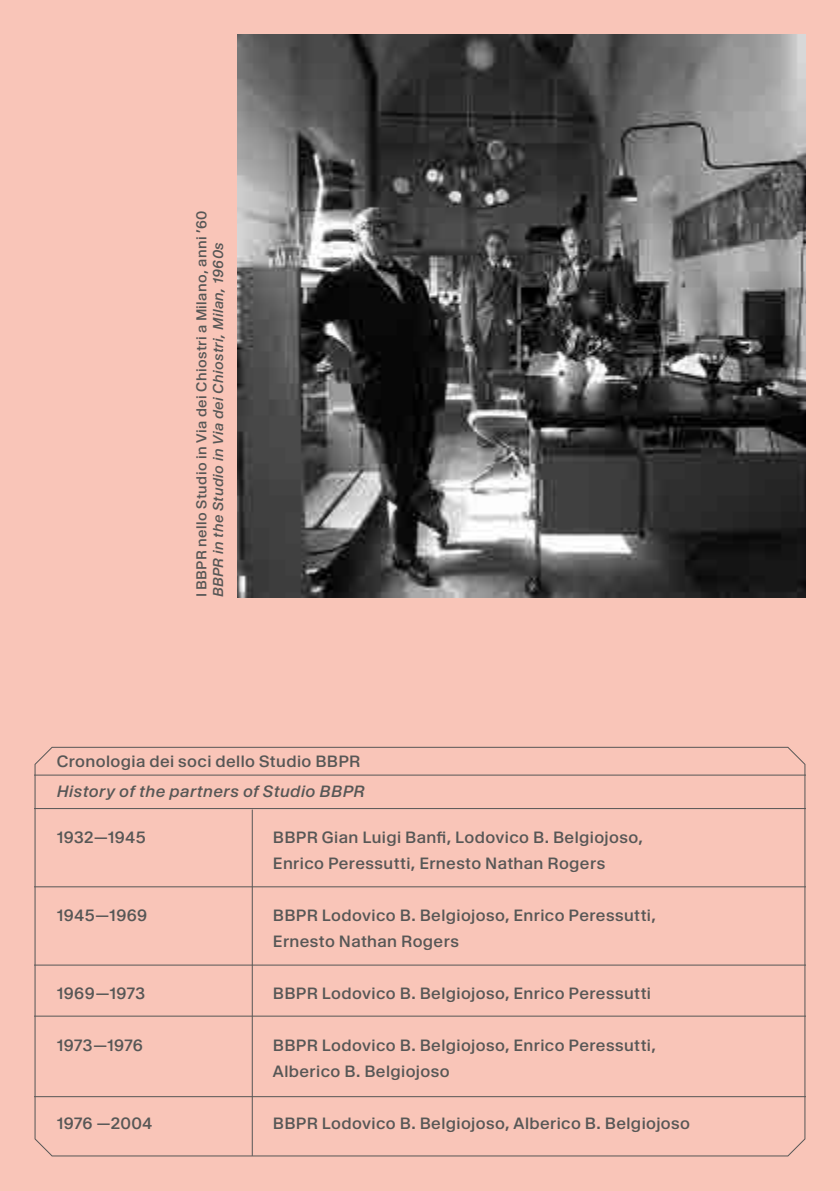
<style>
.page{position:relative;width:840px;height:1191px;background:#fff}
.page>*{position:absolute;margin:0;border:0;box-sizing:border-box;transform-origin:0 0}
.t1{font:16px/26px "KMR Waldenburg Halbfett";letter-spacing:.025em;color:#575756}
.t2{font:16px "KMR Waldenburg Halbfett Kursiv";letter-spacing:.025em;color:#575756}
.t3{font:14px "KMR Waldenburg Halbfett";letter-spacing:.03em;color:#575756}
.t4{font:14px "KMR Waldenburg Halbfett Kursiv";letter-spacing:.03em;color:#575756}
</style>
<div class="page">
<div style="left:0;top:0;width:839px;height:1191px;background:#f9c5b8"></div>
<svg style="left:34px;top:746px;width:771px;height:411px"></svg>
<hr style="left:252px;top:809px;width:1px;height:346px;background:#575756">
<img style="left:237px;top:34px;width:568px;height:563px">
<p class="t3" style="left:192px;top:597px;width:388px;rotate:-90deg">I BBPR nello Studio in Via dei Chiostri a Milano, anni ’60</p>
<p class="t4" style="left:209px;top:597px;width:357px;rotate:-90deg">BBPR in the Studio in Via dei Chiostri, Milan, 1960s</p>
<p class="t1" style="left:57px;top:748px;width:305px">Cronologia dei soci dello Studio BBPR</p>
<p class="t2" style="left:57px;top:781px;width:309px">History of the partners of Studio BBPR</p>
<p class="t1" style="left:57px;top:824px;width:90px">1932—1945</p>
<p class="t1" style="left:273px;top:824px;width:371px">BBPR Gian Luigi Banfi, Lodovico B. Belgiojoso,<br>Enrico Peressutti, Ernesto Nathan Rogers</p>
<p class="t1" style="left:57px;top:902px;width:92px">1945—1969</p>
<p class="t1" style="left:273px;top:902px;width:384px">BBPR Lodovico B. Belgiojoso, Enrico Peressutti,<br>Ernesto Nathan Rogers</p>
<p class="t1" style="left:57px;top:980px;width:90px">1969—1973</p>
<p class="t1" style="left:273px;top:980px;width:379px">BBPR Lodovico B. Belgiojoso, Enrico Peressutti</p>
<p class="t1" style="left:57px;top:1032px;width:88px">1973—1976</p>
<p class="t1" style="left:273px;top:1032px;width:384px">BBPR Lodovico B. Belgiojoso, Enrico Peressutti,<br>Alberico B. Belgiojoso</p>
<p class="t1" style="left:57px;top:1110px;width:97px">1976 —2004</p>
<p class="t1" style="left:273px;top:1110px;width:418px">BBPR Lodovico B. Belgiojoso, Alberico B. Belgiojoso</p>
</div>
